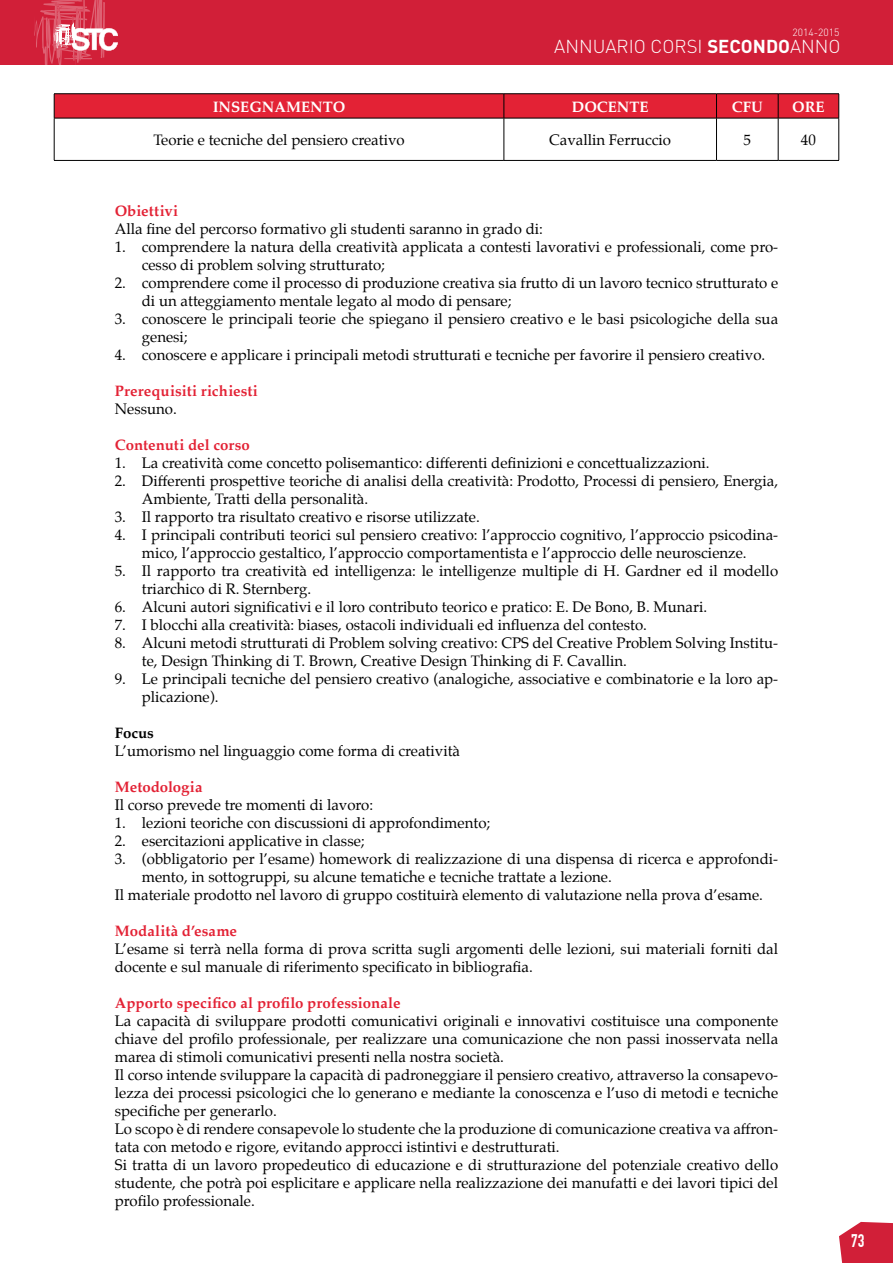
<style>
.page{position:relative;width:893px;height:1263px;background:#fff}
.page>*{position:absolute;margin:0;border:0;box-sizing:border-box;transform-origin:0 0}
.t1{font:300 18.45px "DIN";color:#fff}
.t2{font:700 17.85px "DIN Condensed";color:#fff}
.t3{font:15px/18px "Palatino";color:#000}
.t4{font:700 15px "Palatino";letter-spacing:.005em;color:#e32235}
.t5{font:700 15px "Palatino";color:#fff}
.t6{font:700 15px "Palatino";color:#000}
.t7{font:300 10.35px "DIN";color:#fff}
.s1{font-weight:700}
</style>
<div class="page">
<svg style="left:839px;top:1222px;width:54px;height:41px;background:#d5344b"></svg>
<div style="left:0;top:0;width:893px;height:65px;background:#d11f38"></div>
<svg style="left:34px;top:0;width:84px;height:65px"></svg>
<hr style="left:54px;top:93px;width:450px;height:1px;background:#000">
<hr style="left:504px;top:93px;width:212px;height:1px;background:#000">
<hr style="left:716px;top:93px;width:62px;height:1px;background:#000">
<hr style="left:778px;top:93px;width:61px;height:1px;background:#000">
<hr style="left:54px;top:118px;width:450px;height:1px;background:#000">
<hr style="left:504px;top:118px;width:212px;height:1px;background:#000">
<hr style="left:716px;top:118px;width:62px;height:1px;background:#000">
<hr style="left:778px;top:118px;width:61px;height:1px;background:#000">
<svg style="left:54px;top:94px;width:785px;height:24px;background:#db2033"></svg>
<hr style="left:54px;top:118px;width:1px;height:42px;background:#000">
<hr style="left:504px;top:118px;width:1px;height:42px;background:#000">
<hr style="left:716px;top:118px;width:1px;height:42px;background:#000">
<hr style="left:778px;top:118px;width:1px;height:42px;background:#000">
<hr style="left:838px;top:118px;width:1px;height:42px;background:#000">
<hr style="left:54px;top:160px;width:450px;height:1px;background:#000">
<hr style="left:504px;top:160px;width:212px;height:1px;background:#000">
<hr style="left:716px;top:160px;width:62px;height:1px;background:#000">
<hr style="left:778px;top:160px;width:61px;height:1px;background:#000">
<p class="t7" style="left:793px;top:26px;width:49px">2014-2015</p>
<p class="t1" style="left:554px;top:35px;width:200px">ANNUARIO CORSI <span class="s1">SECONDO</span></p>
<p class="t1" style="left:790px;top:35px;width:52px">ANNO</p>
<p class="t5" style="left:213px;top:94px;width:134px">INSEGNAMENTO</p>
<p class="t5" style="left:572px;top:94px;width:78px">DOCENTE</p>
<p class="t5" style="left:732px;top:94px;width:32px">CFU</p>
<p class="t5" style="left:792px;top:94px;width:34px">ORE</p>
<p class="t3" style="left:153px;top:131px;width:253px">Teorie e tecniche del pensiero creativo</p>
<p class="t3" style="left:549px;top:131px;width:123px">Cavallin Ferruccio</p>
<p class="t3" style="left:744px;top:131px;width:9px">5</p>
<p class="t3" style="left:801px;top:131px;width:16px">40</p>
<p class="t4" style="left:115px;top:198px;width:65px">Obiettivi</p>
<p class="t3" style="left:115px;top:220px;width:430px">Alla fine del percorso formativo gli studenti saranno in grado di:</p>
<p class="t3" style="left:142px;top:238px;width:638px;text-indent:-27px">1. comprendere la natura della creatività applicata a contesti lavorativi e professionali, come pro&shy;cesso di problem solving strutturato;</p>
<p class="t3" style="left:142px;top:274px;width:638px;text-indent:-27px">2. comprendere come il processo di produzione creativa sia frutto di un lavoro tecnico strutturato e di un atteggiamento mentale legato al modo di pensare;</p>
<p class="t3" style="left:142px;top:310px;width:638px;text-indent:-27px">3. conoscere le principali teorie che spiegano il pensiero creativo e le basi psicologiche della sua genesi;</p>
<p class="t3" style="left:115px;top:346px;width:652px">4. conoscere e applicare i principali metodi strutturati e tecniche per favorire il pensiero creativo.</p>
<p class="t4" style="left:115px;top:378px;width:144px">Prerequisiti richiesti</p>
<p class="t3" style="left:115px;top:400px;width:64px">Nessuno.</p>
<p class="t4" style="left:115px;top:432px;width:137px">Contenuti del corso</p>
<p class="t3" style="left:115px;top:454px;width:596px">1. La creatività come concetto polisemantico: differenti definizioni e concettualizzazioni.</p>
<p class="t3" style="left:142px;top:472px;width:638px;text-indent:-27px">2. Differenti prospettive teoriche di analisi della creatività: Prodotto, Processi di pensiero, Energia,<br>Ambiente, Tratti della personalità.</p>
<p class="t3" style="left:115px;top:508px;width:366px">3. Il rapporto tra risultato creativo e risorse utilizzate.</p>
<p class="t3" style="left:115px;top:526px;width:665px;text-align:center">4. I principali contributi teorici sul pensiero creativo: l’approccio cognitivo, l’approccio psicodina&shy;mico, l’approccio gestaltico, l’approccio comportamentista e l’approccio delle neuroscienze.</p>
<p class="t3" style="left:142px;top:562px;width:638px;text-indent:-27px">5. Il rapporto tra creatività ed intelligenza: le intelligenze multiple di H. Gardner ed il modello triarchico di R. Sternberg.</p>
<p class="t3" style="left:115px;top:598px;width:594px">6. Alcuni autori significativi e il loro contributo teorico e pratico: E. De Bono, B. Munari.</p>
<p class="t3" style="left:115px;top:616px;width:534px">7. I blocchi alla creatività: biases, ostacoli individuali ed influenza del contesto.</p>
<p class="t3" style="left:142px;top:634px;width:638px;text-indent:-27px">8. Alcuni metodi strutturati di Problem solving creativo: CPS del Creative Problem Solving Institu&shy;te, Design Thinking di T. Brown, Creative Design Thinking di F. Cavallin.</p>
<p class="t3" style="left:142px;top:670px;width:638px;text-indent:-27px">9. Le principali tecniche del pensiero creativo (analogiche, associative e combinatorie e la loro ap&shy;plicazione).</p>
<p class="t6" style="left:115px;top:720px;width:41px">Focus</p>
<p class="t3" style="left:115px;top:742px;width:347px">L’umorismo nel linguaggio come forma di creatività</p>
<p class="t4" style="left:115px;top:774px;width:89px">Metodologia</p>
<p class="t3" style="left:115px;top:796px;width:260px">Il corso prevede tre momenti di lavoro:</p>
<p class="t3" style="left:115px;top:814px;width:377px">1. lezioni teoriche con discussioni di approfondimento;</p>
<p class="t3" style="left:115px;top:832px;width:251px">2. esercitazioni applicative in classe;</p>
<p class="t3" style="left:115px;top:850px;width:665px">3. (obbligatorio per l’esame) homework di realizzazione di una dispensa di ricerca e approfondi-</p>
<p class="t3" style="left:142px;top:868px;width:472px">mento, in sottogruppi, su alcune tematiche e tecniche trattate a lezione.</p>
<p class="t3" style="left:115px;top:886px;width:650px">Il materiale prodotto nel lavoro di gruppo costituirà elemento di valutazione nella prova d’esame.</p>
<p class="t4" style="left:115px;top:918px;width:124px">Modalità d’esame</p>
<p class="t3" style="left:115px;top:940px;width:665px">L’esame si terrà nella forma di prova scritta sugli argomenti delle lezioni, sui materiali forniti dal docente e sul manuale di riferimento specificato in bibliografia.</p>
<p class="t4" style="left:115px;top:990px;width:287px">Apporto specifico al profilo professionale</p>
<p class="t3" style="left:115px;top:1012px;width:665px">La capacità di sviluppare prodotti comunicativi originali e innovativi costituisce una componente chiave del profilo professionale, per realizzare una comunicazione che non passi inosservata nella marea di stimoli comunicativi presenti nella nostra società.<br>Il corso intende sviluppare la capacità di padroneggiare il pensiero creativo, attraverso la consapevo&shy;lezza dei processi psicologici che lo generano e mediante la conoscenza e l’uso di metodi e tecniche specifiche per generarlo.<br>Lo scopo è di rendere consapevole lo studente che la produzione di comunicazione creativa va affron&shy;tata con metodo e rigore, evitando approcci istintivi e destrutturati.<br>Si tratta di un lavoro propedeutico di educazione e di strutturazione del potenziale creativo dello studente, che potrà poi esplicitare e applicare nella realizzazione dei manufatti e dei lavori tipici del profilo professionale.</p>
<p class="t2" style="left:851px;top:1230px;width:15px">73</p>
</div>
